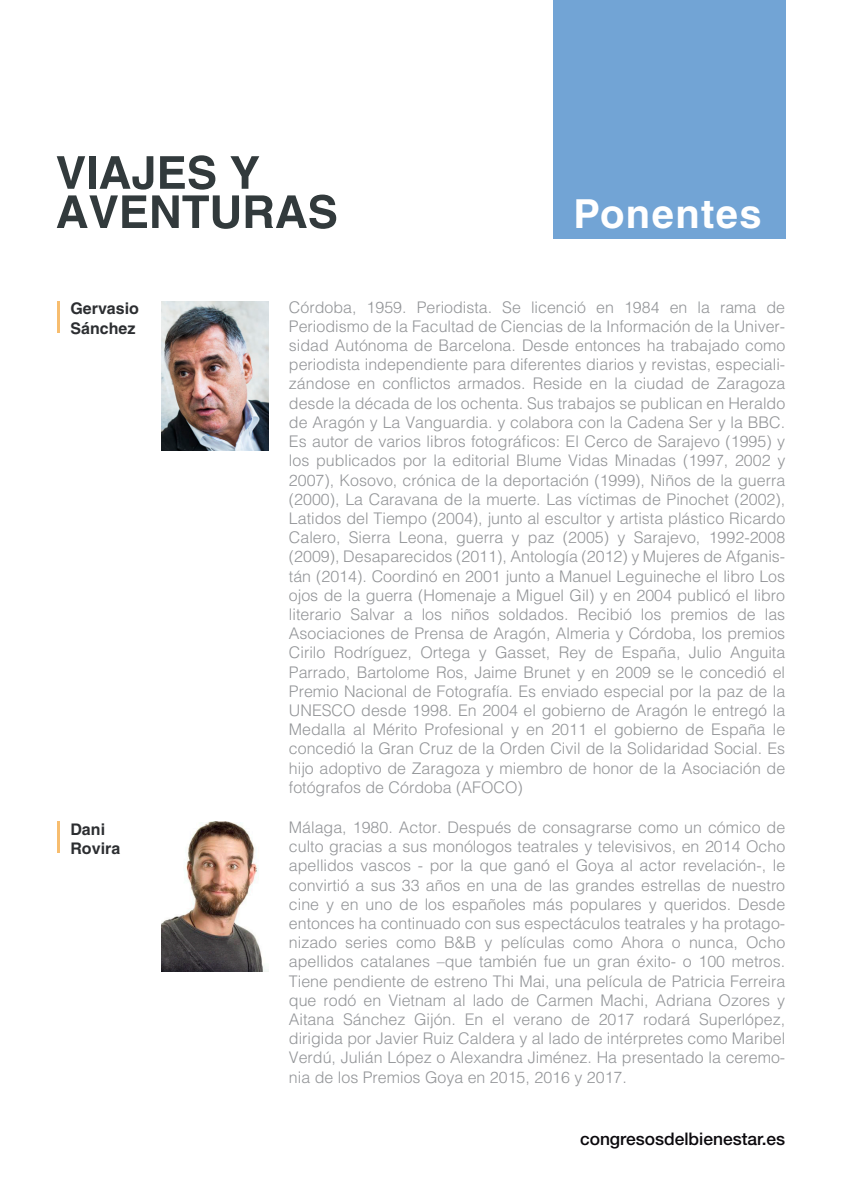
<style>
.page{position:relative;width:842px;height:1191px;background:#fff}
.page>*{position:absolute;margin:0;border:0;box-sizing:border-box;transform-origin:0 0}
.t1{font:700 40px "Helvetica";letter-spacing:.035em;color:#fff}
.t2{font:500 17.4px "Helvetica Neue";color:#0b090d}
.t3{font:300 16px/19.2px "Helvetica LT Std";color:#939598;text-align:justify}
.t4{font:700 16px/19.2px "Helvetica LT Std";color:#2c2e31}
</style>
<div class="page">
<div style="left:553px;top:0;width:232px;height:238px;background:#72a4d5"></div>
<svg style="left:57px;top:155px;width:279px;height:74px"></svg>
<img style="left:162px;top:301px;width:106px;height:150px">
<hr style="left:57px;top:301px;width:2px;height:31px;background:#f7bd6f">
<img style="left:162px;top:821px;width:106px;height:150px">
<hr style="left:57px;top:821px;width:2px;height:31px;background:#f7bd6f">
<h1 class="t1" style="left:573px;top:190px;width:190px">Ponentes</h1>
<p class="t4" style="left:70px;top:299px;width:70px">Gervasio<br>Sánchez</p>
<p class="t3" style="left:289px;top:297px;width:498px">Córdoba, 1959. Periodista. Se licenció en 1984 en la rama de Periodismo de la Facultad de Ciencias de la Información de la Univer&shy;sidad Autónoma de Barcelona. Desde entonces ha trabajado como periodista independiente para diferentes diarios y revistas, especiali&shy;zándose en conflictos armados. Reside en la ciudad de Zaragoza desde la década de los ochenta. Sus trabajos se publican en Heraldo de Aragón y La Vanguardia. y colabora con la Cadena Ser y la BBC.<br>Es autor de varios libros fotográficos: El Cerco de Sarajevo (1995) y los publicados por la editorial Blume Vidas Minadas (1997, 2002 y 2007), Kosovo, crónica de la deportación (1999), Niños de la guerra (2000), La Caravana de la muerte. Las víctimas de Pinochet (2002), Latidos del Tiempo (2004), junto al escultor y artista plástico Ricardo Calero, Sierra Leona, guerra y paz (2005) y Sarajevo, 1992-2008 (2009), Desaparecidos (2011), Antología (2012) y Mujeres de Afganis&shy;tán (2014). Coordinó en 2001 junto a Manuel Leguineche el libro Los ojos de la guerra (Homenaje a Miguel Gil) y en 2004 publicó el libro literario Salvar a los niños soldados. Recibió los premios de las Asociaciones de Prensa de Aragón, Almeria y Córdoba, los premios Cirilo Rodríguez, Ortega y Gasset, Rey de España, Julio Anguita Parrado, Bartolome Ros, Jaime Brunet y en 2009 se le concedió el Premio Nacional de Fotografía. Es enviado especial por la paz de la UNESCO desde 1998. En 2004 el gobierno de Aragón le entregó la Medalla al Mérito Profesional y en 2011 el gobierno de España le concedió la Gran Cruz de la Orden Civil de la Solidaridad Social. Es hijo adoptivo de Zaragoza y miembro de honor de la Asociación de fotógrafos de Córdoba (AFOCO)</p>
<p class="t4" style="left:70px;top:819px;width:51px">Dani<br>Rovira</p>
<p class="t3" style="left:289px;top:817px;width:498px">Málaga, 1980. Actor. Después de consagrarse como un cómico de culto gracias a sus monólogos teatrales y televisivos, en 2014 Ocho apellidos vascos - por la que ganó el Goya al actor revelación-, le convirtió a sus 33 años en una de las grandes estrellas de nuestro cine y en uno de los españoles más populares y queridos. Desde entonces ha continuado con sus espectáculos teatrales y ha protago&shy;nizado series como B&amp;B y películas como Ahora o nunca, Ocho apellidos catalanes –que también fue un gran éxito- o 100 metros.<br>Tiene pendiente de estreno Thi Mai, una película de Patricia Ferreira que rodó en Vietnam al lado de Carmen Machi, Adriana Ozores y Aitana Sánchez Gijón. En el verano de 2017 rodará Superlópez, dirigida por Javier Ruiz Caldera y al lado de intérpretes como Maribel Verdú, Julián López o Alexandra Jiménez. Ha presentado la ceremo&shy;nia de los Premios Goya en 2015, 2016 y 2017.</p>
<p class="t2" style="left:580px;top:1128px;width:207px">congresosdelbienestar.es</p>
</div>
